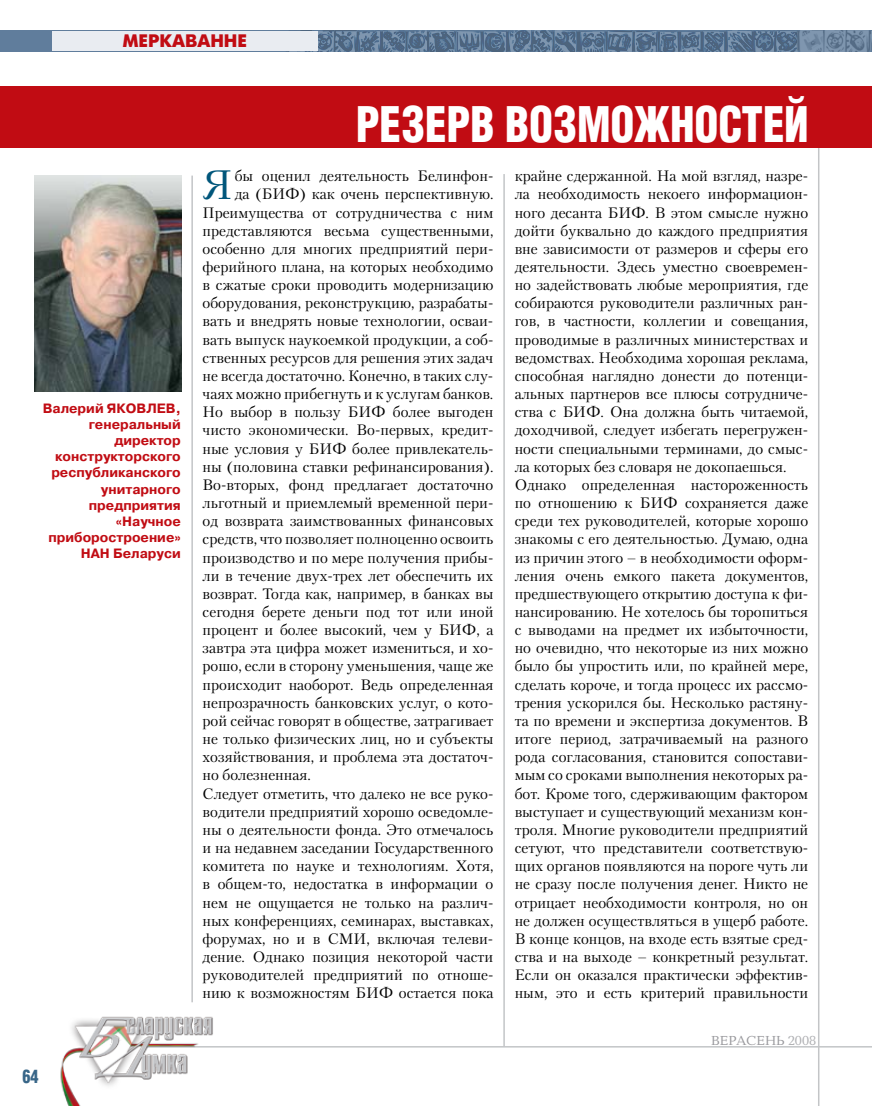
<style>
.page{position:relative;width:872px;height:1106px;background:#fff}
.page>*{position:absolute;margin:0;border:0;box-sizing:border-box;transform-origin:0 0}
.t1{font:700 47.85px "AG Letterica Cond L";color:#fff;scale:.9 1}
.t2{font:40.95px "Petersburg C";color:#00567b}
.t3{font:18px "Futuris Extra C";color:#c10c13}
.t4{font:700 18px "AG Letterica Cond L";color:#386688;scale:.9 1}
.t5{font:15px/18.1px "Petersburg C";color:#000}
.t6{font:700 13.5px/16.2px "Pragmatica C";color:#c10c13;text-align:right}
.t7{font:13.5px "Baltica C";color:#97979b}
.s1{color:#aeafb2}
</style>
<div class="page">
<img style="left:285px;top:30px;width:587px;height:1px">
<svg style="left:0;top:31px;width:871px;height:21px"></svg>
<div style="left:52px;top:31px;width:266px;height:20px;background:#e9ecf1"></div>
<hr style="left:146px;top:1046px;width:726px;height:1px;background:#c3c5c7">
<img style="left:60px;top:1002px;width:170px;height:104px">
<svg style="left:871px;top:31px;width:1px;height:21px"></svg>
<hr style="left:503px;top:174px;width:2px;height:872px;background:#c3c5c7">
<hr style="left:818px;top:104px;width:1px;height:1002px;background:#c3c5c7">
<hr style="left:191px;top:176px;width:2px;height:826px;background:#c3c5c7">
<div style="left:0;top:87px;width:872px;height:61px;background:#c10c13"></div>
<img style="left:34px;top:175px;width:147px;height:217px">
<p class="t3" style="left:123px;top:31px;width:126px">Меркаванне</p>
<p class="t6" style="left:43px;top:400px;width:140px">Валерий Яковлев, генеральный директор конструкторского республиканского унитарного предприятия «Научное приборостроение»<br>НАН Беларуси</p>
<p class="t4" style="left:23px;top:1065px;width:20px">64</p>
<h1 class="t1" style="left:356px;top:95px;width:504px">Резерв возможностей</h1>
<p class="t5" style="left:514px;top:167px;width:295px">крайне сдержанной. На мой взгляд, назре&shy;ла необходимость некоего информацион&shy;ного десанта БИФ. В этом смысле нужно дойти буквально до каждого предприятия вне зависимости от размеров и сферы его деятельности. Здесь уместно своевремен&shy;но задействовать любые мероприятия, где собираются руководители различных ран&shy;гов, в частности, коллегии и совещания, проводимые в различных министерствах и ведомствах. Необходима хорошая реклама, способная наглядно донести до потенци&shy;альных партнеров все плюсы сотрудниче&shy;ства с БИФ. Она должна быть читаемой, доходчивой, следует избегать перегружен&shy;ности специальными терминами, до смыс&shy;ла которых без словаря не докопаешься.<br>Однако определенная настороженность по отношению к БИФ сохраняется даже среди тех руководителей, которые хорошо знакомы с его деятельностью. Думаю, одна из причин этого – в необходимости оформ&shy;ления очень емкого пакета документов, предшествующего открытию доступа к фи&shy;нансированию. Не хотелось бы торопиться с выводами на предмет их избыточности, но очевидно, что некоторые из них можно было бы упростить или, по крайней мере, сделать короче, и тогда процесс их рассмо&shy;трения ускорился бы. Несколько растяну&shy;та по времени и экспертиза документов. В итоге период, затрачиваемый на разного рода согласования, становится сопостави&shy;мым со сроками выполнения некоторых ра&shy;бот. Кроме того, сдерживающим фактором выступает и существующий механизм кон&shy;троля. Многие руководители предприятий сетуют, что представители соответствую&shy;щих органов появляются на пороге чуть ли не сразу после получения денег. Никто не отрицает необходимости контроля, но он не должен осуществляться в ущерб работе.<br>В конце концов, на входе есть взятые сред&shy;ства и на выходе – конкретный результат.<br>Если он оказался практически эффектив&shy;ным, это и есть критерий правильности</p>
<h2 class="t2" style="left:202px;top:161px;width:32px">Я</h2>
<p class="t5" style="left:235px;top:167px;width:260px">бы оценил деятельность Белинфон-</p>
<p class="t5" style="left:235px;top:185px;width:260px">да (БИФ) как очень перспективную.</p>
<p class="t5" style="left:202px;top:203px;width:292px">Преимущества от сотрудничества с ним</p>
<p class="t5" style="left:202px;top:221px;width:292px">представляются весьма существенными,</p>
<p class="t5" style="left:202px;top:239px;width:292px">особенно для многих предприятий пери-</p>
<p class="t5" style="left:202px;top:257px;width:292px">ферийного плана, на которых необходимо</p>
<p class="t5" style="left:202px;top:276px;width:292px">в сжатые сроки проводить модернизацию</p>
<p class="t5" style="left:202px;top:294px;width:292px">оборудования, реконструкцию, разрабаты-</p>
<p class="t5" style="left:202px;top:312px;width:292px">вать и внедрять новые технологии, осваи-</p>
<p class="t5" style="left:202px;top:330px;width:292px">вать выпуск наукоемкой продукции, а соб-</p>
<p class="t5" style="left:202px;top:348px;width:292px">ственных ресурсов для решения этих задач</p>
<p class="t5" style="left:202px;top:366px;width:292px">не всегда достаточно. Конечно, в таких слу-</p>
<p class="t5" style="left:202px;top:384px;width:292px">чаях можно прибегнуть и к услугам банков.</p>
<p class="t5" style="left:202px;top:403px;width:292px">Но выбор в пользу БИФ более выгоден</p>
<p class="t5" style="left:202px;top:421px;width:292px">чисто экономически. Во-первых, кредит-</p>
<p class="t5" style="left:202px;top:439px;width:292px">ные условия у БИФ более привлекатель-</p>
<p class="t5" style="left:202px;top:457px;width:292px">ны (половина ставки рефинансирования).</p>
<p class="t5" style="left:202px;top:475px;width:292px">Во-вторых, фонд предлагает достаточно</p>
<p class="t5" style="left:202px;top:493px;width:292px">льготный и приемлемый временной пери-</p>
<p class="t5" style="left:202px;top:512px;width:292px">од возврата заимствованных финансовых</p>
<p class="t5" style="left:202px;top:530px;width:292px">средств, что позволяет полноценно освоить</p>
<p class="t5" style="left:202px;top:548px;width:292px">производство и по мере получения прибы-</p>
<p class="t5" style="left:202px;top:566px;width:292px">ли в течение двух-трех лет обеспечить их</p>
<p class="t5" style="left:202px;top:584px;width:292px">возврат. Тогда как, например, в банках вы</p>
<p class="t5" style="left:202px;top:602px;width:292px">сегодня берете деньги под тот или иной</p>
<p class="t5" style="left:202px;top:620px;width:292px">процент и более высокий, чем у БИФ, а</p>
<p class="t5" style="left:202px;top:639px;width:292px">завтра эта цифра может измениться, и хо-</p>
<p class="t5" style="left:202px;top:657px;width:292px">рошо, если в сторону уменьшения, чаще же</p>
<p class="t5" style="left:202px;top:675px;width:292px">происходит наоборот. Ведь определенная</p>
<p class="t5" style="left:202px;top:693px;width:292px">непрозрачность банковских услуг, о кото-</p>
<p class="t5" style="left:202px;top:711px;width:292px">рой сейчас говорят в обществе, затрагивает</p>
<p class="t5" style="left:202px;top:729px;width:292px">не только физических лиц, но и субъекты</p>
<p class="t5" style="left:202px;top:747px;width:292px">хозяйствования, и проблема эта достаточ-</p>
<p class="t5" style="left:202px;top:766px;width:110px">но болезненная.</p>
<p class="t5" style="left:202px;top:784px;width:292px">Следует отметить, что далеко не все руко-</p>
<p class="t5" style="left:202px;top:802px;width:292px">водители предприятий хорошо осведомле-</p>
<p class="t5" style="left:202px;top:820px;width:292px">ны о деятельности фонда. Это отмечалось</p>
<p class="t5" style="left:202px;top:838px;width:292px">и на недавнем заседании Государственного</p>
<p class="t5" style="left:202px;top:856px;width:292px">комитета по науке и технологиям. Хотя,</p>
<p class="t5" style="left:202px;top:875px;width:292px">в общем-то, недостатка в информации о</p>
<p class="t5" style="left:202px;top:893px;width:292px">нем не ощущается не только на различ-</p>
<p class="t5" style="left:202px;top:911px;width:292px">ных конференциях, семинарах, выставках,</p>
<p class="t5" style="left:202px;top:929px;width:292px">форумах, но и в СМИ, включая телеви-</p>
<p class="t5" style="left:202px;top:947px;width:292px">дение. Однако позиция некоторой части</p>
<p class="t5" style="left:202px;top:965px;width:292px">руководителей предприятий по отноше-</p>
<p class="t5" style="left:202px;top:983px;width:292px">нию к возможностям БИФ остается пока</p>
<p class="t7" style="left:711px;top:1033px;width:107px">ВЕРАСЕНЬ <span class="s1">2008</span></p>
</div>
